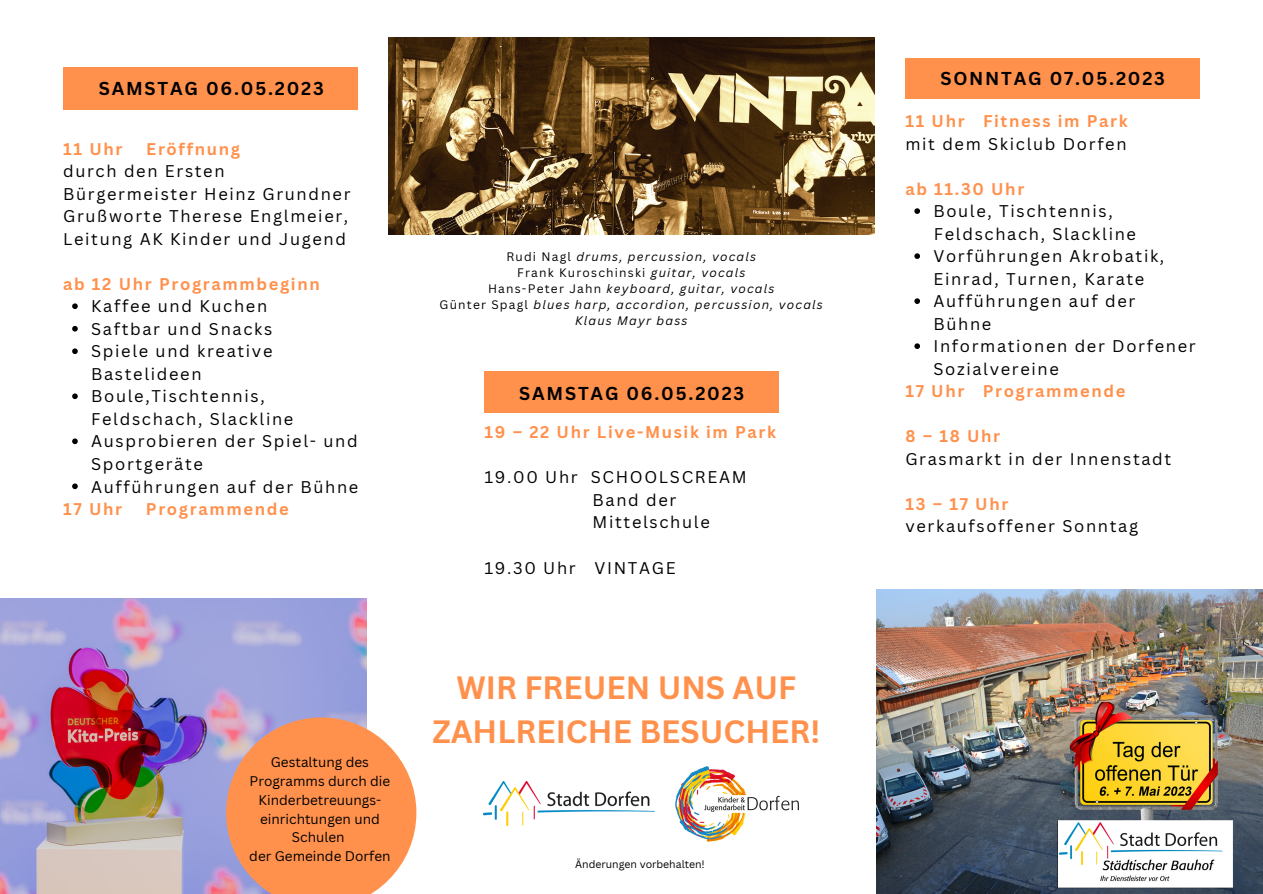
<style>
.page{position:relative;width:1263px;height:894px;background:#fff}
.page>*{position:absolute;margin:0;border:0;box-sizing:border-box;transform-origin:0 0}
.t1{font:700 31.35px/43.8px "Canva Sans";color:#ff914d;text-align:center}
.t2{font:700 18.15px "Canva Sans";letter-spacing:.1em;color:#000}
.t3{font:16.5px/22.5px "Canva Sans";letter-spacing:.1em;color:#000}
.t4{font:700 16.5px "Canva Sans";letter-spacing:.1em;color:#ff914d}
.t5{font:13.5px/18.9px "Canva Sans";color:#000;text-align:center}
.t6{font:italic 12px/16px "Canva Sans";letter-spacing:.1em;color:#000;text-align:center}
.t7{font:10.5px "Canva Sans";color:#000}
.s1{font-style:normal}
</style>
<div class="page">
<div style="left:63px;top:68px;width:295px;height:41px;background:#ff914d"></div>
<img style="left:0;top:598px;width:367px;height:295px">
<img style="left:876px;top:589px;width:387px;height:303px">
<div style="left:484px;top:372px;width:295px;height:40px;background:#ff914d"></div>
<div style="left:905px;top:58px;width:295px;height:41px;background:#ff914d"></div>
<svg style="left:226px;top:717px;width:190px;height:176px"></svg>
<img style="left:484px;top:781px;width:171px;height:44px">
<img style="left:675px;top:766px;width:124px;height:75px">
<img style="left:388px;top:37px;width:486px;height:197px">
<svg style="left:72px;top:303px;width:6px;height:6px"></svg>
<svg style="left:72px;top:326px;width:6px;height:5px"></svg>
<svg style="left:72px;top:348px;width:6px;height:6px"></svg>
<svg style="left:72px;top:393px;width:6px;height:6px"></svg>
<svg style="left:72px;top:438px;width:6px;height:6px"></svg>
<svg style="left:72px;top:483px;width:6px;height:6px"></svg>
<svg style="left:914px;top:208px;width:6px;height:6px"></svg>
<svg style="left:914px;top:253px;width:6px;height:6px"></svg>
<svg style="left:914px;top:298px;width:6px;height:6px"></svg>
<svg style="left:914px;top:343px;width:6px;height:6px"></svg>
<p class="t2" style="left:99px;top:76px;width:227px">SAMSTAG 06.05.2023</p>
<p class="t4" style="left:63px;top:137px;width:61px">11 Uhr</p>
<p class="t4" style="left:146px;top:137px;width:95px">Eröffnung</p>
<p class="t3" style="left:63px;top:160px;width:289px">durch den Ersten<br>Bürgermeister Heinz Grundner<br>Grußworte Therese Englmeier,<br>Leitung AK Kinder und Jugend</p>
<p class="t4" style="left:63px;top:272px;width:258px">ab 12 Uhr Programmbeginn</p>
<p class="t3" style="left:91px;top:295px;width:269px">Kaffee und Kuchen<br>Saftbar und Snacks<br>Spiele und kreative<br>Bastelideen<br>Boule,Tischtennis,<br>Feldschach, Slackline<br>Ausprobieren der Spiel- und<br>Sportgeräte<br>Aufführungen auf der Bühne</p>
<p class="t4" style="left:63px;top:497px;width:60px">17 Uhr</p>
<p class="t4" style="left:146px;top:497px;width:144px">Programmende</p>
<p class="t5" style="left:249px;top:752px;width:143px">Gestaltung des<br>Programms durch die<br>Kinderbetreuungs&shy;einrichtungen und<br>Schulen<br>der Gemeinde Dorfen</p>
<p class="t6" style="left:440px;top:248px;width:385px"><span class="s1">Rudi Nagl</span> drums, percussion, vocals<br><span class="s1">Frank Kuroschinski</span> guitar, vocals<br><span class="s1">Hans-Peter Jahn</span> keyboard, guitar, vocals<br><span class="s1">Günter Spagl</span> blues harp, accordion, percussion, vocals Klaus Mayr bass</p>
<p class="t2" style="left:519px;top:381px;width:227px">SAMSTAG 06.05.2023</p>
<p class="t4" style="left:484px;top:420px;width:293px">19 – 22 Uhr Live-Musik im Park</p>
<p class="t3" style="left:593px;top:465px;width:155px;text-indent:-108px">19.00 Uhr SCHOOLSCREAM<br>Band der<br>Mittelschule</p>
<p class="t3" style="left:484px;top:555px;width:193px">19.30 Uhr VINTAGE</p>
<h1 class="t1" style="left:432px;top:665px;width:389px">WIR FREUEN UNS AUF<br>ZAHLREICHE BESUCHER!</h1>
<p class="t7" style="left:575px;top:856px;width:131px">Änderungen vorbehalten!</p>
<p class="t2" style="left:940px;top:65px;width:226px">SONNTAG 07.05.2023</p>
<p class="t4" style="left:905px;top:110px;width:224px">11 Uhr Fitness im Park</p>
<p class="t3" style="left:905px;top:132px;width:223px">mit dem Skiclub Dorfen</p>
<p class="t4" style="left:905px;top:177px;width:120px">ab 11.30 Uhr</p>
<p class="t3" style="left:934px;top:222px;width:204px">Feldschach, Slackline</p>
<p class="t3" style="left:933px;top:199px;width:181px">Boule, Tischtennis,</p>
<p class="t3" style="left:933px;top:244px;width:264px">Vorführungen Akrobatik,<br>Einrad, Turnen, Karate<br>Aufführungen auf der<br>Bühne<br>Informationen der Dorfener<br>Sozialvereine</p>
<p class="t4" style="left:905px;top:379px;width:222px">17 Uhr Programmende</p>
<p class="t4" style="left:905px;top:424px;width:96px">8 – 18 Uhr</p>
<p class="t3" style="left:905px;top:447px;width:267px">Grasmarkt in der Innenstadt</p>
<p class="t4" style="left:905px;top:492px;width:104px">13 – 17 Uhr</p>
<p class="t3" style="left:905px;top:514px;width:234px">verkaufsoffener Sonntag</p>
</div>
